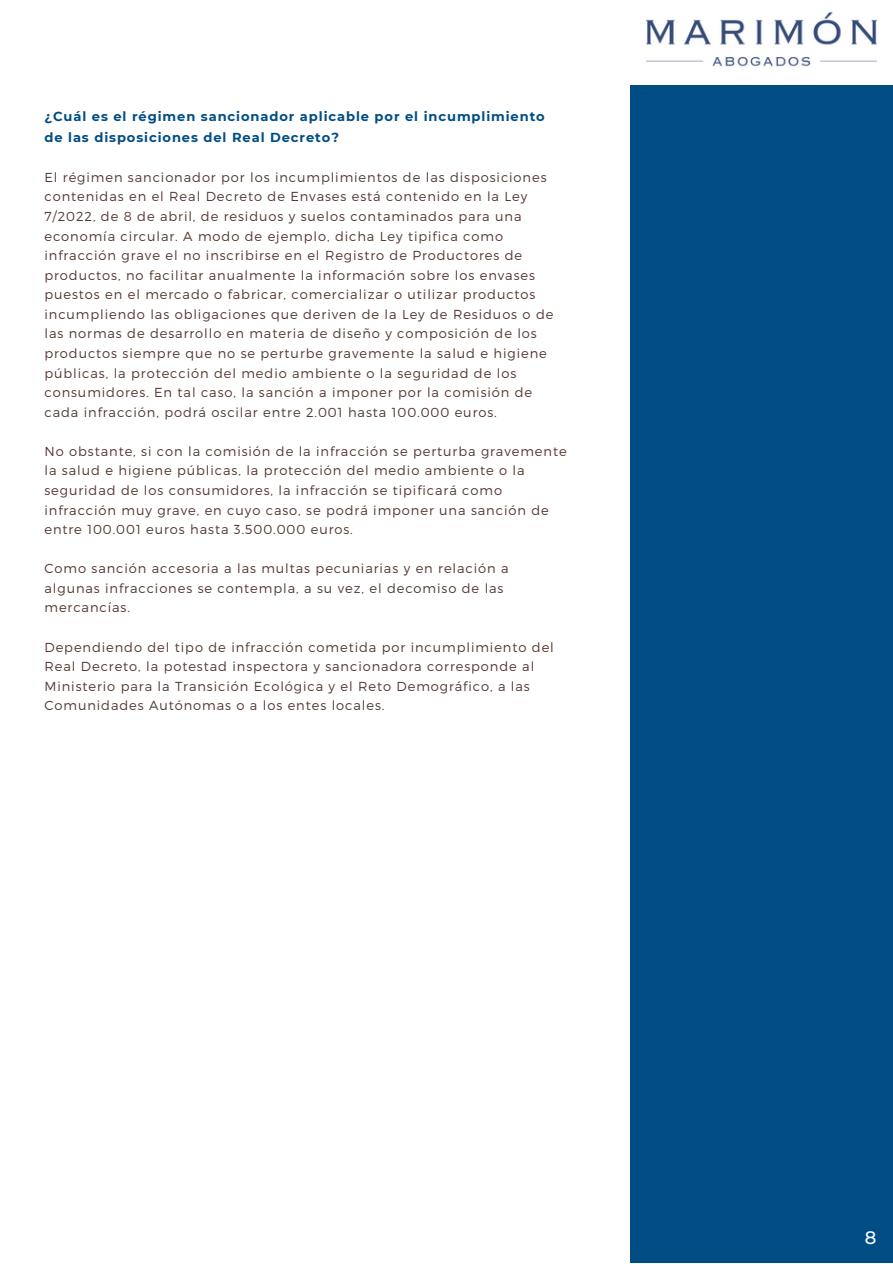
<style>
.page{position:relative;width:893px;height:1264px;background:#fff}
.page>*{position:absolute;margin:0;border:0;box-sizing:border-box;transform-origin:0 0}
.t1{font:500 18px "Montserrat";color:#fdfdfd}
.t2{font:300 13.05px/19.5px "Montserrat";letter-spacing:.07em;color:#533730}
.t3{font:700 13.05px/20.7px "Montserrat";letter-spacing:.07em;color:#004d86}
</style>
<div class="page">
<div style="left:630px;top:0;width:262px;height:1262px;background:#004d86"></div>
<img style="left:630px;top:0;width:262px;height:84px">
<p class="t3" style="left:44px;top:106px;width:502px">¿Cuál es el régimen sancionador aplicable por el incumplimiento de las disposiciones del Real Decreto?</p>
<p class="t2" style="left:44px;top:167px;width:510px">El régimen sancionador por los incumplimientos de las disposiciones contenidas en el Real Decreto de Envases está contenido en la Ley 7/2022, de 8 de abril, de residuos y suelos contaminados para una economía circular. A modo de ejemplo, dicha Ley tipifica como infracción grave el no inscribirse en el Registro de Productores de productos, no facilitar anualmente la información sobre los envases puestos en el mercado o fabricar, comercializar o utilizar productos incumpliendo las obligaciones que deriven de la Ley de Residuos o de las normas de desarrollo en materia de diseño y composición de los productos siempre que no se perturbe gravemente la salud e higiene públicas, la protección del medio ambiente o la seguridad de los consumidores. En tal caso, la sanción a imponer por la comisión de cada infracción, podrá oscilar entre 2.001 hasta 100.000 euros.</p>
<p class="t2" style="left:44px;top:441px;width:523px">No obstante, si con la comisión de la infracción se perturba gravemente la salud e higiene públicas, la protección del medio ambiente o la seguridad de los consumidores, la infracción se tipificará como infracción muy grave, en cuyo caso, se podrá imponer una sanción de entre 100.001 euros hasta 3.500.000 euros.</p>
<p class="t2" style="left:44px;top:558px;width:465px">Como sanción accesoria a las multas pecuniarias y en relación a algunas infracciones se contempla, a su vez, el decomiso de las mercancías.</p>
<p class="t2" style="left:44px;top:636px;width:511px">Dependiendo del tipo de infracción cometida por incumplimiento del Real Decreto, la potestad inspectora y sancionadora corresponde al Ministerio para la Transición Ecológica y el Reto Demográfico, a las Comunidades Autónomas o a los entes locales.</p>
<h1 class="t1" style="left:864px;top:1226px;width:13px">8</h1>
</div>
